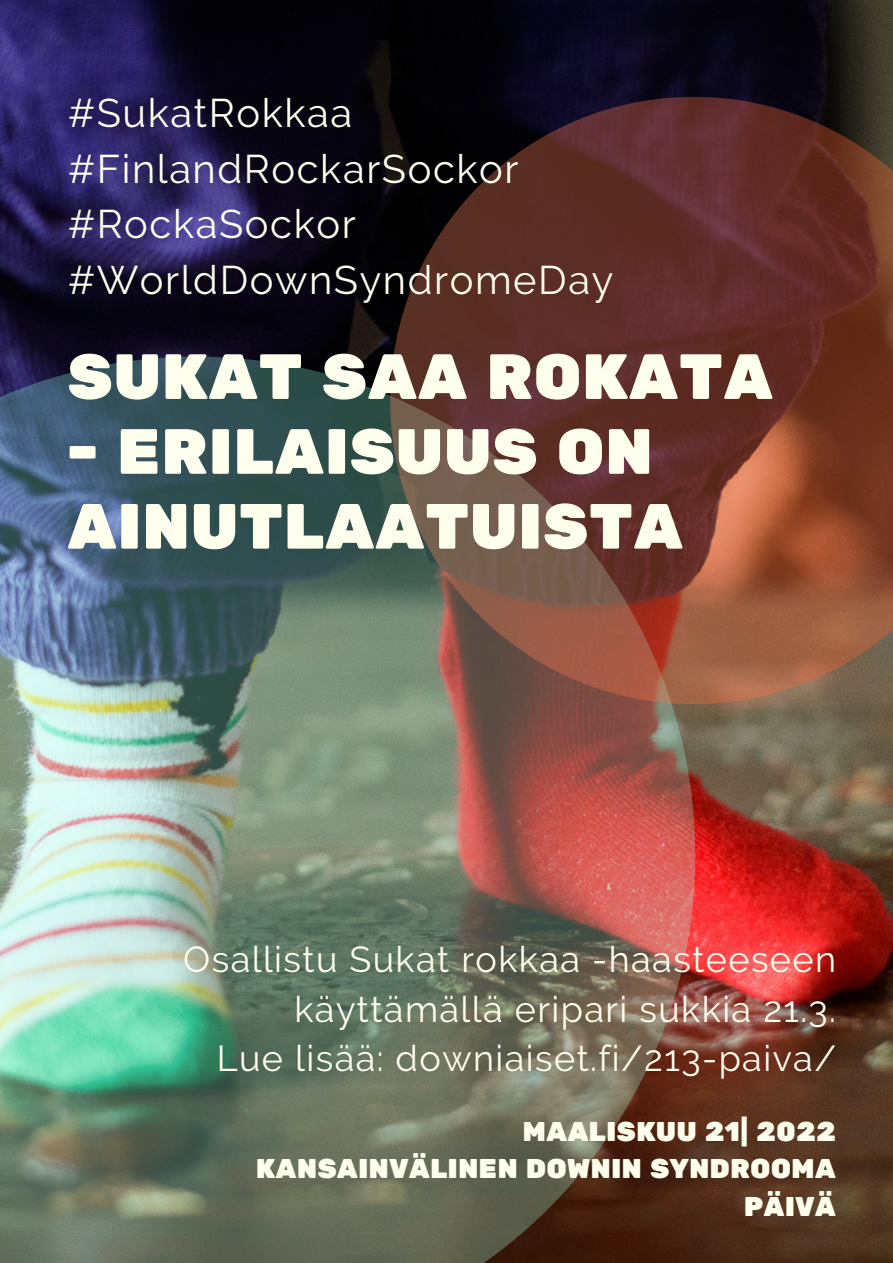
<style>
.page{position:relative;width:893px;height:1263px;background:#fff}
.page>*{position:absolute;margin:0;border:0;box-sizing:border-box;transform-origin:0 0}
.t1{font:63.75px/74.8px "Rubik One";color:#ffe}
.t2{font:39.83px "Raleway";letter-spacing:.04em;color:#ffe}
.t3{font:36px/49.9px "Raleway";letter-spacing:.04em;color:#ffe;text-align:right}
.t4{font:27px/37.7px "Rubik One";color:#ffe;text-align:right}
</style>
<div class="page">
<img style="left:0;top:0;width:893px;height:1263px">
<img style="left:0;top:357px;width:695px;height:906px">
<svg style="left:390px;top:97px;width:503px;height:607px;background:#683b30"></svg>
<p class="t2" style="left:68px;top:90px;width:286px">#SukatRokkaa</p>
<p class="t2" style="left:68px;top:145px;width:452px">#FinlandRockarSockor</p>
<p class="t2" style="left:68px;top:201px;width:289px">#RockaSockor</p>
<p class="t2" style="left:68px;top:257px;width:547px">#WorldDownSyndromeDay</p>
<p class="t1" style="left:67px;top:342px;width:708px">SUKAT SAA ROKATA</p>
<p class="t1" style="left:67px;top:416px;width:618px">- ERILAISUUS ON<br>AINUTLAATUISTA</p>
<p class="t3" style="left:183px;top:934px;width:654px">Osallistu Sukat rokkaa -haasteeseen käyttämällä eripari sukkia 21.3.</p>
<p class="t3" style="left:217px;top:1034px;width:621px">Lue lisää: downiaiset.fi/213-paiva/</p>
<p class="t4" style="left:522px;top:1113px;width:315px">MAALISKUU 21| 2022</p>
<p class="t4" style="left:256px;top:1151px;width:582px">KANSAINVÄLINEN DOWNIN SYNDROOMA<br>PÄIVÄ</p>
</div>
